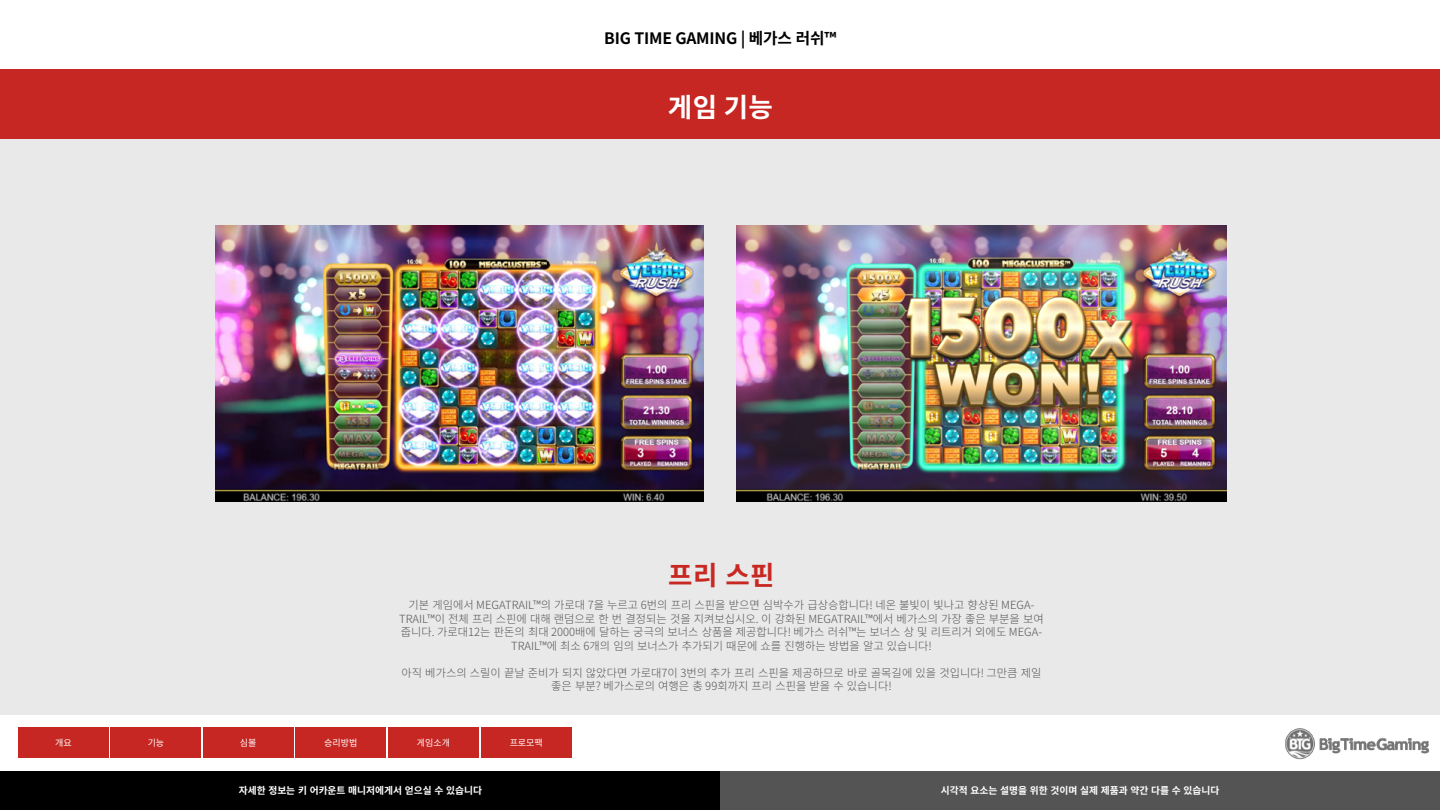
<style>
.page{position:relative;width:1440px;height:810px;background:#fff}
.page>*{position:absolute;margin:0;border:0;box-sizing:border-box;transform-origin:0 0}
.t1{font:700 26.55px "Noto Sans CJ Ktc";color:#fff}
.t2{font:700 26.55px "Noto Sans CJ Ktc";color:#c82822}
.t3{font:700 15.75px "Noto Sans CJ Ktc";letter-spacing:-.01em;color:#000}
.t4{font:300 11.25px/13.5px "Noto Sans CJ Ktc";color:#545454;text-align:center}
.t5{font:700 9.75px "Noto Sans CJ Ktc";color:#fff}
.t6{font:9px "Noto Sans CJ Ktc";color:#fff}
</style>
<div class="page">
<div style="left:0;top:70px;width:1440px;height:644px;background:#e8e8e8"></div>
<div style="left:0;top:69px;width:1440px;height:69px;background:#c72722"></div>
<img style="left:1285px;top:728px;width:145px;height:32px">
<div style="left:18px;top:728px;width:91px;height:30px;background:#c72722"></div>
<div style="left:111px;top:728px;width:90px;height:30px;background:#c72722"></div>
<div style="left:203px;top:728px;width:90px;height:30px;background:#c72722"></div>
<div style="left:296px;top:728px;width:90px;height:30px;background:#c72722"></div>
<div style="left:388px;top:728px;width:91px;height:30px;background:#c72722"></div>
<div style="left:481px;top:728px;width:90px;height:30px;background:#c72722"></div>
<img style="left:216px;top:225px;width:487px;height:276px">
<img style="left:737px;top:225px;width:490px;height:276px">
<div style="left:0;top:771px;width:720px;height:39px;background:#000"></div>
<div style="left:720px;top:771px;width:720px;height:39px;background:#545454"></div>
<h2 class="t3" style="left:604px;top:29px;width:234px">BIG TIME GAMING | 베가스 러쉬™</h2>
<h1 class="t1" style="left:668px;top:92px;width:106px">게임 기능</h1>
<h1 class="t2" style="left:668px;top:560px;width:108px">프리 스핀</h1>
<p class="t4" style="left:399px;top:599px;width:646px">기본 게임에서 MEGATRAIL™의 가로대 7을 누르고 6번의 프리 스핀을 받으면 심박수가 급상승합니다! 네온 불빛이 빛나고 향상된 MEGA-TRAIL™이 전체 프리 스핀에 대해 랜덤으로 한 번 결정되는 것을 지켜보십시오. 이 강화된 MEGATRAIL™에서 베가스의 가장 좋은 부분을 보여 줍니다. 가로대12는 판돈의 최대 2000배에 달하는 궁극의 보너스 상품을 제공합니다! 베가스 러쉬™는 보너스 상 및 리트리거 외에도 MEGA-TRAIL™에 최소 6개의 임의 보너스가 추가되기 때문에 쇼를 진행하는 방법을 알고 있습니다!</p>
<p class="t4" style="left:401px;top:666px;width:642px">아직 베가스의 스릴이 끝날 준비가 되지 않았다면 가로대7이 3번의 추가 프리 스핀을 제공하므로 바로 골목길에 있을 것입니다! 그만큼 제일 좋은 부분? 베가스로의 여행은 총 99회까지 프리 스핀을 받을 수 있습니다!</p>
<p class="t6" style="left:55px;top:738px;width:18px">개요</p>
<p class="t6" style="left:148px;top:738px;width:18px">기능</p>
<p class="t6" style="left:240px;top:738px;width:18px">심볼</p>
<p class="t6" style="left:324px;top:738px;width:35px">승리방법</p>
<p class="t6" style="left:417px;top:738px;width:35px">게임소개</p>
<p class="t6" style="left:510px;top:738px;width:35px">프로모팩</p>
<p class="t5" style="left:239px;top:785px;width:245px">자세한 정보는 키 어카운트 매니저에게서 얻으실 수 있습니다</p>
<p class="t5" style="left:941px;top:785px;width:280px">시각적 요소는 설명을 위한 것이며 실제 제품과 약간 다를 수 있습니다</p>
</div>
